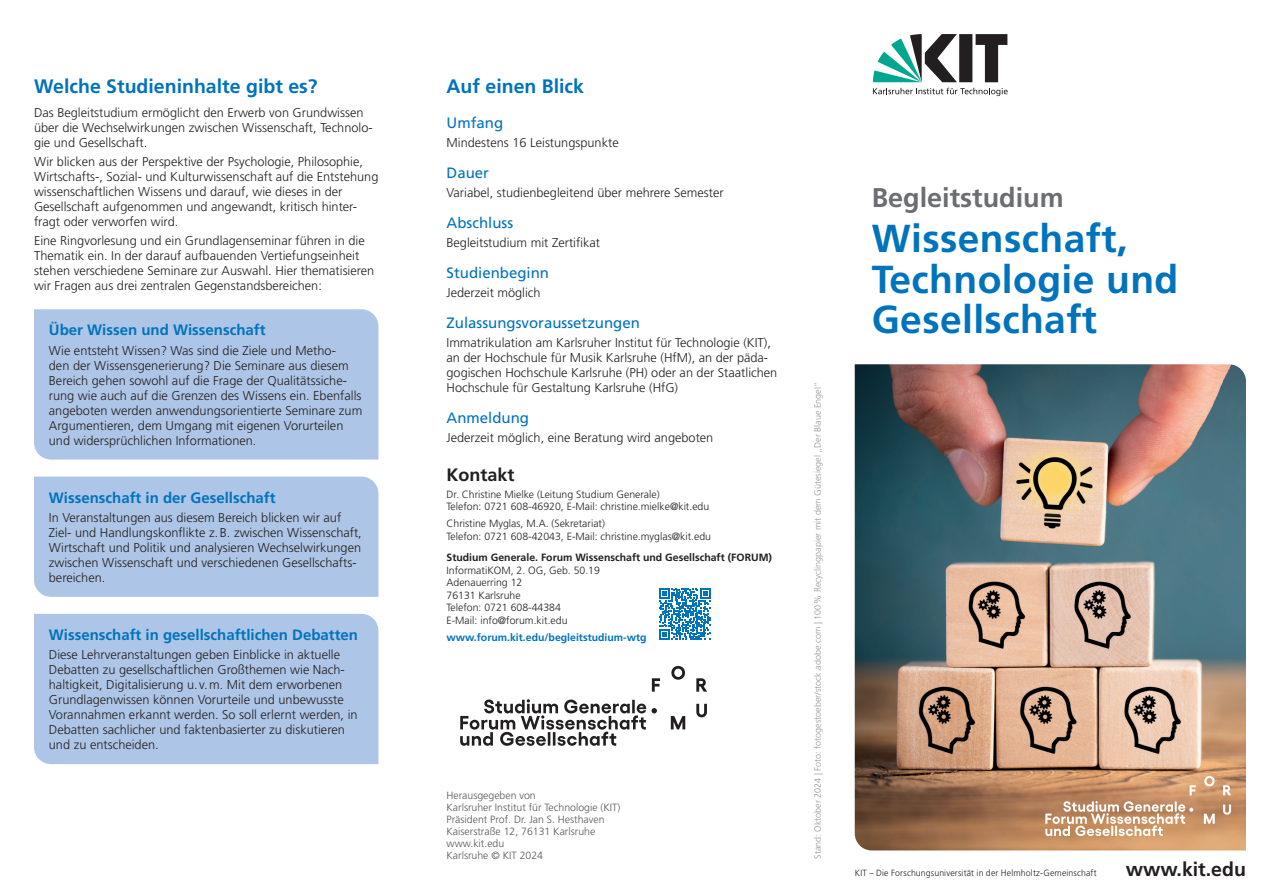
<style>
.page{position:relative;width:1263px;height:893px;background:#fff}
.page>*{position:absolute;margin:0;border:0;box-sizing:border-box;transform-origin:0 0}
.t1{font:700 39px/40.5px "Frutiger LT Std";letter-spacing:.01em;color:#0073bd}
.t2{font:700 27px "Frutiger LT Std";color:#6c6d70}
.t3{font:700 19.5px "Frutiger LT Std";color:#0073bd}
.t4{font:700 19.5px "Frutiger LT Std";color:#231f20}
.t5{font:700 18px "Frutiger LT Std";color:#231f20}
.t6{font:700 15px "Frutiger LT Std";color:#0073bd}
.t7{font:15px "Frutiger LT Std";color:#0073bd}
.t8{font:300 12.75px/15px "Frutiger LT Std";color:#231f20}
.t9{font:300 10.5px/12.6px "Frutiger LT Std";color:#231f20}
.t10{font:300 10.5px/12px "Frutiger LT Std";color:#57585a}
.t11{font:700 10.5px "Frutiger LT Std";color:#231f20}
.t12{font:700 10.5px "Frutiger LT Std";color:#0073bd}
.t13{font:300 9px "Frutiger LT Std";color:#939598}
.t14{font:300 9px "Frutiger LT Std";letter-spacing:.015em;color:#231f20}
</style>
<div class="page">
<svg style="left:873px;top:34px;width:134px;height:48px"></svg>
<svg style="left:873px;top:88px;width:135px;height:8px"></svg>
<div style="left:34px;top:309px;width:344px;height:151px;background:#adc5e6"></div>
<div style="left:34px;top:477px;width:344px;height:120px;background:#adc5e6"></div>
<div style="left:34px;top:614px;width:344px;height:150px;background:#adc5e6"></div>
<svg style="left:659px;top:588px;width:52px;height:52px"></svg>
<svg style="left:460px;top:666px;width:247px;height:80px"></svg>
<img style="left:855px;top:364px;width:391px;height:486px">
<svg style="left:1045px;top:776px;width:186px;height:60px;background:#cea07c"></svg>
<h3 class="t3" style="left:34px;top:75px;width:285px">Welche Studieninhalte gibt es?</h3>
<p class="t8" style="left:34px;top:105px;width:340px">Das Begleitstudium ermöglicht den Erwerb von Grundwissen über die Wechselwirkungen zwischen Wissenschaft, Technolo&shy;gie und Gesellschaft.</p>
<p class="t8" style="left:34px;top:154px;width:346px">Wir blicken aus der Perspektive der Psychologie, Philosophie, Wirtschafts-, Sozial- und Kulturwissenschaft auf die Entstehung wissenschaftlichen Wissens und darauf, wie dieses in der Gesellschaft aufgenommen und angewandt, kritisch hinter&shy;fragt oder verworfen wird.</p>
<p class="t8" style="left:34px;top:233px;width:342px">Eine Ringvorlesung und ein Grundlagenseminar führen in die Thematik ein. In der darauf aufbauenden Vertiefungseinheit stehen verschiedene Seminare zur Auswahl. Hier thematisieren wir Fragen aus drei zentralen Gegenstandsbereichen:</p>
<p class="t6" style="left:49px;top:321px;width:218px">Über Wissen und Wissenschaft</p>
<p class="t8" style="left:49px;top:343px;width:315px">Wie entsteht Wissen? Was sind die Ziele und Metho-<br>den der Wissensgenerierung? Die Seminare aus diesem Bereich gehen sowohl auf die Frage der Qualitätssiche&shy;rung wie auch auf die Grenzen des Wissens ein. Ebenfalls angeboten werden anwendungsorientierte Seminare zum Argumentieren, dem Umgang mit eigenen Vorurteilen und widersprüchlichen Informationen.</p>
<p class="t6" style="left:49px;top:489px;width:228px">Wissenschaft in der Gesellschaft</p>
<p class="t8" style="left:49px;top:510px;width:314px">In Veranstaltungen aus diesem Bereich blicken wir auf Ziel- und Handlungskonflikte z.B. zwischen Wissenschaft, Wirtschaft und Politik und analysieren Wechselwirkungen zwischen Wissenschaft und verschiedenen Gesellschafts&shy;bereichen.</p>
<p class="t6" style="left:49px;top:626px;width:311px">Wissenschaft in gesellschaftlichen Debatten</p>
<p class="t8" style="left:49px;top:647px;width:310px">Diese Lehrveranstaltungen geben Einblicke in aktuelle Debatten zu gesellschaftlichen Großthemen wie Nach&shy;haltigkeit, Digitalisierung u. v.m. Mit dem erworbenen Grundlagenwissen können Vorurteile und unbewusste Vorannahmen erkannt werden. So soll erlernt werden, in Debatten sachlicher und faktenbasierter zu diskutieren und zu entscheiden.</p>
<h3 class="t3" style="left:446px;top:75px;width:139px">Auf einen Blick</h3>
<p class="t7" style="left:446px;top:114px;width:58px">Umfang</p>
<p class="t8" style="left:446px;top:136px;width:174px">Mindestens 16 Leistungspunkte</p>
<p class="t7" style="left:446px;top:164px;width:44px">Dauer</p>
<p class="t8" style="left:446px;top:186px;width:279px">Variabel, studienbegleitend über mehrere Semester</p>
<p class="t7" style="left:446px;top:214px;width:68px">Abschluss</p>
<p class="t8" style="left:446px;top:236px;width:155px">Begleitstudium mit Zertifikat</p>
<p class="t7" style="left:446px;top:264px;width:104px">Studienbeginn</p>
<p class="t8" style="left:446px;top:286px;width:96px">Jederzeit möglich</p>
<p class="t7" style="left:446px;top:314px;width:195px">Zulassungsvoraussetzungen</p>
<p class="t8" style="left:446px;top:336px;width:332px">Immatrikulation am Karlsruher Institut für Technologie (KIT), an der Hochschule für Musik Karlsruhe (HfM), an der päda&shy;gogischen Hochschule Karlsruhe (PH) oder an der Staatlichen Hochschule für Gestaltung Karlsruhe (HfG)</p>
<p class="t7" style="left:446px;top:409px;width:84px">Anmeldung</p>
<p class="t8" style="left:446px;top:431px;width:268px">Jederzeit möglich, eine Beratung wird angeboten</p>
<h3 class="t5" style="left:446px;top:464px;width:70px">Kontakt</h3>
<p class="t9" style="left:446px;top:488px;width:264px">Dr. Christine Mielke (Leitung Studium Generale)<br>Telefon: 0721 608-46920, E-Mail: christine.mielke@kit.edu</p>
<p class="t9" style="left:446px;top:517px;width:266px">Christine Myglas, M.A. (Sekretariat)<br>Telefon: 0721 608-42043, E-Mail: christine.myglas@kit.edu</p>
<p class="t11" style="left:446px;top:551px;width:327px">Studium Generale. Forum Wissenschaft und Gesellschaft (FORUM)</p>
<p class="t9" style="left:446px;top:564px;width:155px">InformatiKOM, 2. OG, Geb. 50.19<br>Adenauerring 12<br>76131 Karlsruhe<br>Telefon: 0721 608-44384<br>E-Mail: info@forum.kit.edu</p>
<p class="t12" style="left:446px;top:631px;width:202px">www.forum.kit.edu/begleitstudium-wtg</p>
<p class="t10" style="left:446px;top:789px;width:175px">Herausgegeben von<br>Karlsruher Institut für Technologie (KIT)<br>Präsident Prof. Dr. Jan S. Hesthaven<br>Kaiserstraße 12, 76131 Karlsruhe www.kit.edu<br>Karlsruhe © KIT 2024</p>
<p class="t13" style="left:812px;top:859px;width:478px;rotate:-90deg">Stand: Oktober 2024 | Foto: fotogestoeber/stock.adobe.com | 100% Recyclingpapier mit dem Gütesiegel „Der Blaue Engel“</p>
<h2 class="t2" style="left:872px;top:182px;width:194px">Begleitstudium</h2>
<h1 class="t1" style="left:872px;top:218px;width:308px">Wissenschaft,<br>Technologie und<br>Gesellschaft</h1>
<p class="t14" style="left:855px;top:868px;width:243px">KIT – Die Forschungsuniversität in der Helmholtz-Gemeinschaft</p>
<h3 class="t4" style="left:1126px;top:858px;width:122px">www.kit.edu</h3>
</div>
